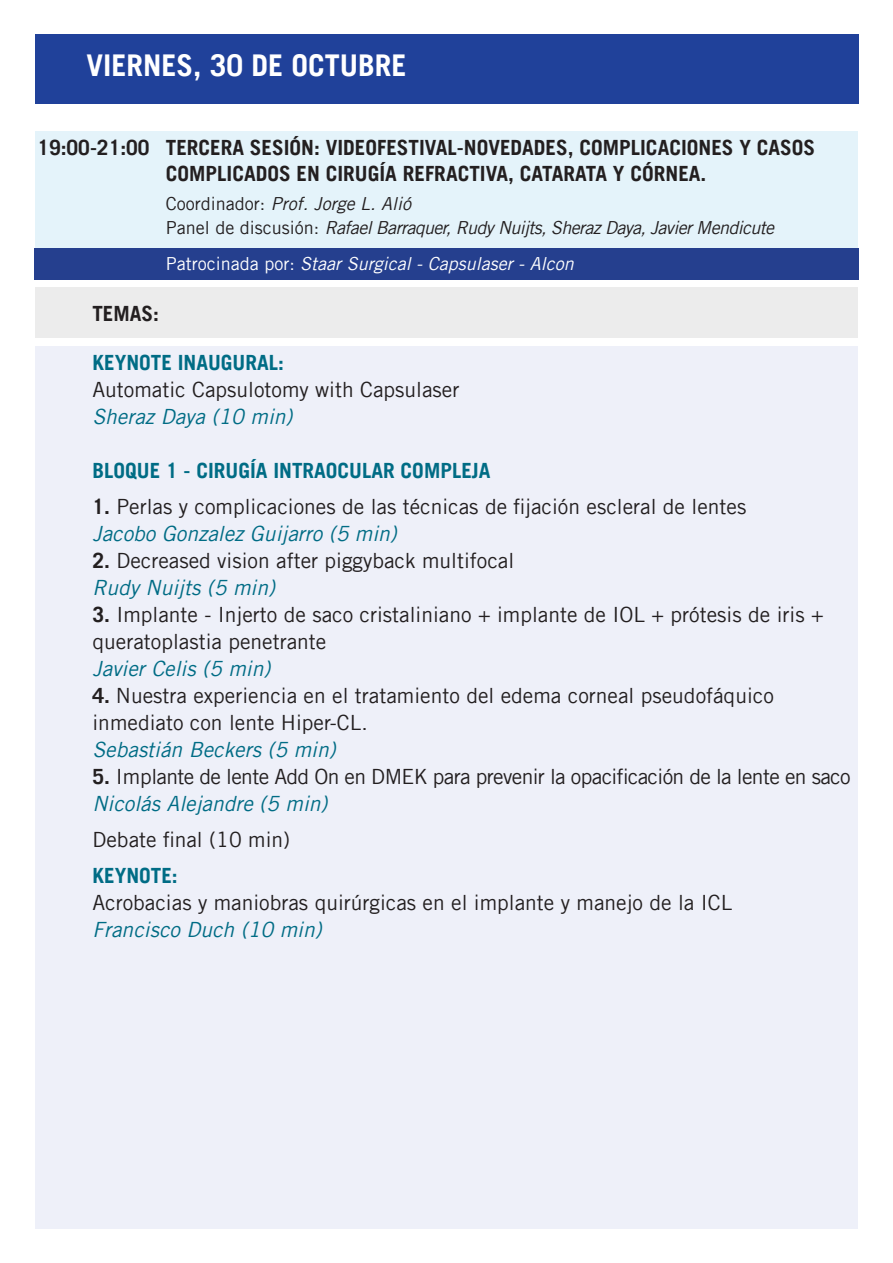
<style>
.page{position:relative;width:893px;height:1263px;background:#fff}
.page>*{position:absolute;margin:0;border:0;box-sizing:border-box;transform-origin:0 0}
.t1{font:700 30px "Trade Gothic LT";color:#fff}
.t2{font:21px/27px "Trade Gothic LT";color:#231f20}
.t3{font:700 21px/25.2px "Trade Gothic LT";color:#231f20}
.t4{font:21px/27px "Trade Gothic LT";letter-spacing:-.03em;color:#231f20}
.t5{font:700 21px "Trade Gothic LT";color:#006c85}
.t6{font:italic 18px "Trade Gothic LT";letter-spacing:-.035em;color:#231f20}
.t7{font:italic 18px "Trade Gothic LT";color:#fff}
.t8{font:italic 18px "Trade Gothic LT";color:#231f20}
.s1{font-style:normal}
.s2{font-weight:700;color:#006c85}
.s3{font-style:italic;color:#006c85}
.s4{font-weight:700}
</style>
<div class="page">
<div style="left:35px;top:131px;width:823px;height:149px;background:#e4f3fa"></div>
<div style="left:34px;top:248px;width:825px;height:32px;background:#253f8e"></div>
<div style="left:35px;top:287px;width:823px;height:51px;background:#ececec"></div>
<div style="left:35px;top:347px;width:823px;height:882px;background:#eef0f9"></div>
<div style="left:35px;top:35px;width:824px;height:69px;background:#20419a"></div>
<p class="t1" style="left:86px;top:47px;width:322px">VIERNES, 30 DE OCTUBRE</p>
<p class="t3" style="left:37px;top:135px;width:114px">19:00-21:00</p>
<p class="t3" style="left:166px;top:135px;width:651px">TERCERA SESIÓN: VIDEOFESTIVAL-NOVEDADES, COMPLICACIONES Y CASOS<br>COMPLICADOS EN CIRUGÍA REFRACTIVA, CATARATA Y CÓRNEA.</p>
<p class="t8" style="left:166px;top:193px;width:247px"><span class="s1">Coordinador:</span> Prof. Jorge L. Alió</p>
<p class="t6" style="left:166px;top:217px;width:610px"><span class="s1">Panel de discusión:</span> Rafael Barraquer, Rudy Nuijts, Sheraz Daya, Javier Mendicute</p>
<p class="t7" style="left:166px;top:253px;width:409px"><span class="s1">Patrocinada por:</span> Staar Surgical - Capsulaser - Alcon</p>
<p class="t3" style="left:92px;top:301px;width:68px">TEMAS:</p>
<p class="t2" style="left:92px;top:348px;width:368px"><span class="s2">KEYNOTE INAUGURAL:<br></span>Automatic Capsulotomy with Capsulaser<br><span class="s3">Sheraz Daya (10 min)</span></p>
<p class="t5" style="left:92px;top:457px;width:399px">BLOQUE 1 - CIRUGÍA INTRAOCULAR COMPLEJA</p>
<p class="t2" style="left:92px;top:492px;width:655px"><span class="s4">1.</span> Perlas y complicaciones de las técnicas de fijación escleral de lentes<br><span class="s3">Jacobo Gonzalez Guijarro (5 min)</span></p>
<p class="t2" style="left:92px;top:546px;width:423px"><span class="s4">2.</span> Decreased vision after piggyback multifocal<br><span class="s3">Rudy Nuijts (5 min)</span></p>
<p class="t2" style="left:92px;top:600px;width:733px"><span class="s4">3.</span> Implante - Injerto de saco cristaliniano + implante de IOL + prótesis de iris + queratoplastia penetrante<br><span class="s3">Javier Celis (5 min)</span></p>
<p class="t2" style="left:92px;top:681px;width:683px"><span class="s4">4.</span> Nuestra experiencia en el tratamiento del edema corneal pseudofáquico inmediato con lente Hiper-CL.<br><span class="s3">Sebastián Beckers (5 min)</span></p>
<p class="t4" style="left:92px;top:762px;width:760px"><span class="s4">5.</span> Implante de lente Add On en DMEK para prevenir la opacificación de la lente en saco<br><span class="s3">Nicolás Alejandre (5 min)</span></p>
<p class="t2" style="left:92px;top:825px;width:199px">Debate final (10 min)</p>
<p class="t2" style="left:92px;top:861px;width:641px"><span class="s2">KEYNOTE:<br></span>Acrobacias y maniobras quirúrgicas en el implante y manejo de la ICL<br><span class="s3">Francisco Duch (10 min)</span></p>
</div>
